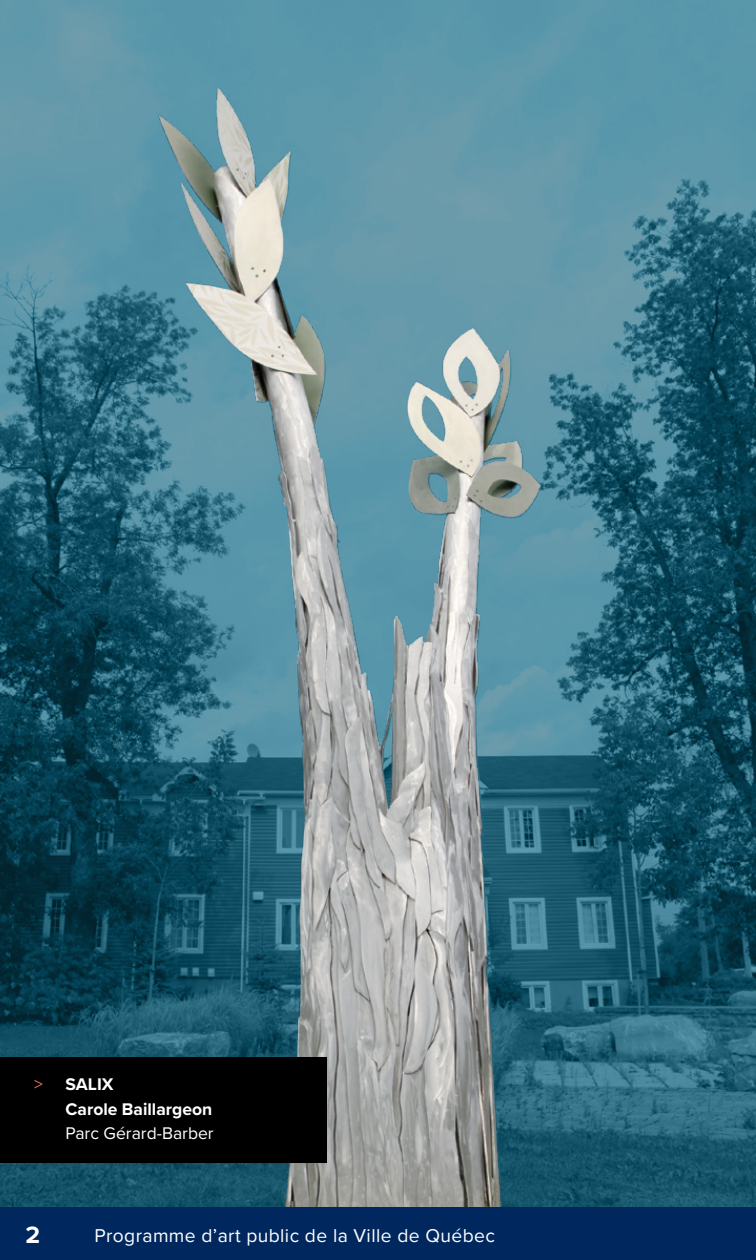
<style>
.page{position:relative;width:756px;height:1260px;background:#fff}
.page>*{position:absolute;margin:0;border:0;box-sizing:border-box;transform-origin:0 0}
.t1{font:700 24.5px "Proxima Nova";color:#fff}
.t2{font:19.25px "Proxima Nova";letter-spacing:.02em;color:#fff}
.t3{font:700 17.5px/24.5px "Proxima Nova";color:#fff}
.s1{font-weight:400;color:#f37160}
.s2{font-weight:400}
</style>
<div class="page">
<img style="left:0;top:0;width:756px;height:63px">
<img style="left:0;top:63px;width:756px;height:1144px">
<div style="left:0;top:1057px;width:327px;height:106px;background:#000"></div>
<div style="left:0;top:1207px;width:756px;height:53px;background:#00285e"></div>
<p class="t3" style="left:66px;top:1072px;width:150px;text-indent:-31px"><span class="s1">&gt;</span> SALIX<br>Carole Baillargeon<br><span class="s2">Parc Gérard-Barber</span></p>
<p class="t1" style="left:25px;top:1216px;width:16px">2</p>
<p class="t2" style="left:94px;top:1221px;width:402px">Programme d’art public de la Ville de Québec</p>
</div>
